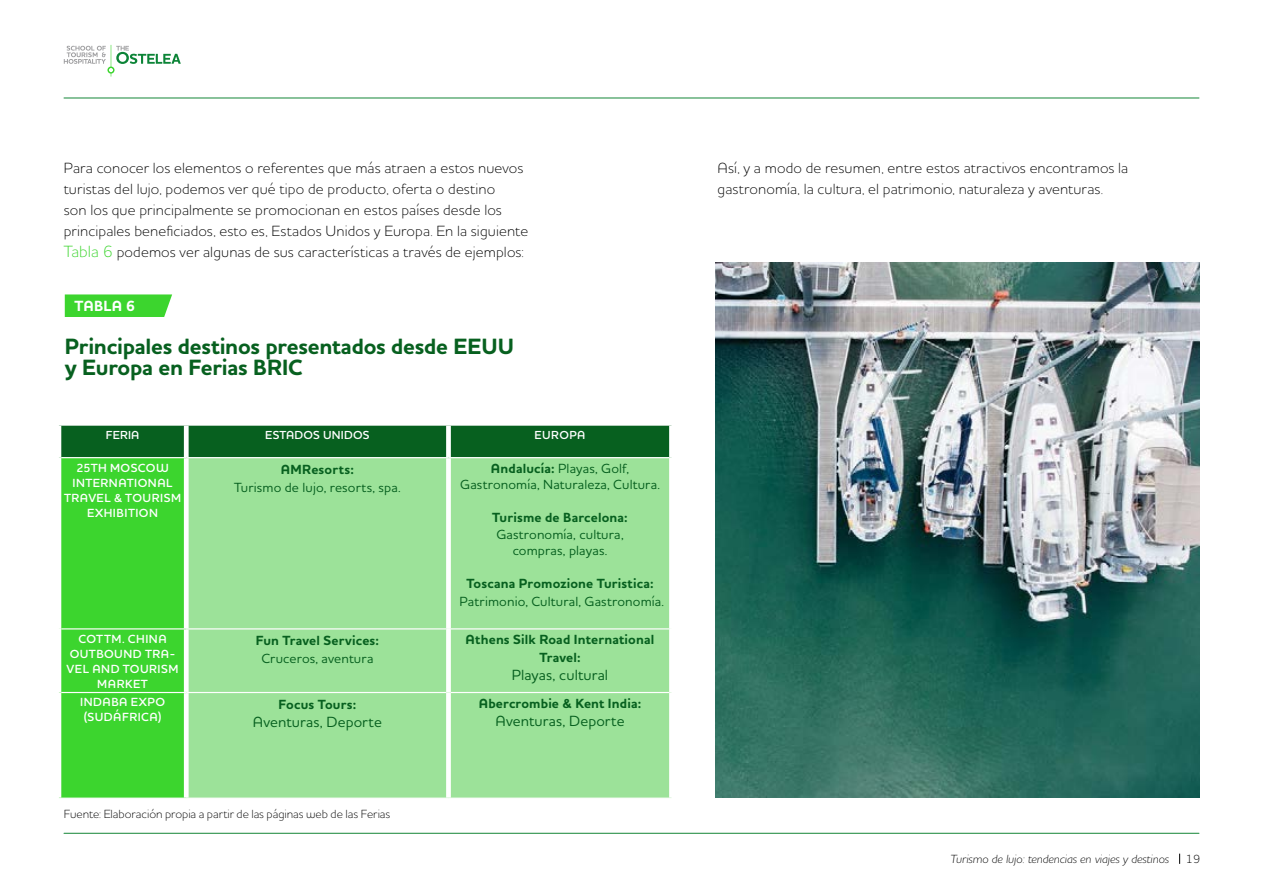
<style>
.page{position:relative;width:1263px;height:893px;background:#fff}
.page>*{position:absolute;margin:0;border:0;box-sizing:border-box;transform-origin:0 0}
.t1{font:700 22.5px/21px "Houschka Pro";letter-spacing:-.01em;color:#07601f}
.t2{font:300 15px/21px "Houschka Pro";letter-spacing:.01em;color:#000}
.t3{font:500 15px "Houschka Pro";letter-spacing:.005em;color:#07601f}
.t4{font:700 15px "Houschka Pro";color:#fff}
.t5{font:500 13.5px/16.5px "Houschka Pro";letter-spacing:.01em;color:#07601f;text-align:center}
.t6{font:700 13.5px/18px "Houschka Pro";letter-spacing:.01em;color:#07601f;text-align:center}
.t7{font:600 12px/15px "Houschka Pro";letter-spacing:.04em;color:#fff}
.t8{font:300 12px "Houschka Pro";letter-spacing:-.005em;color:#000}
.t9{font:italic 300 12px "Houschka Pro";color:#000}
.t10{font:600 11.85px "Houschka Pro";letter-spacing:.015em;color:#fff}
.s1{font-size:16.5px;color:#3cd52e}
.s2{font-weight:700}
</style>
<div class="page">
<hr style="left:64px;top:98px;width:1135px;height:1px;background:#148637">
<svg style="left:64px;top:45px;width:117px;height:32px"></svg>
<hr style="left:64px;top:833px;width:1135px;height:1px;background:#148637">
<svg style="left:61px;top:426px;width:608px;height:372px;background:#2cb12a"></svg>
<div style="left:189px;top:458px;width:480px;height:340px;background:#9ce299"></div>
<hr style="left:186px;top:628px;width:260px;height:1px;background:#fff">
<hr style="left:451px;top:628px;width:218px;height:1px;background:#fff">
<hr style="left:186px;top:692px;width:260px;height:1px;background:#fff">
<hr style="left:451px;top:692px;width:218px;height:1px;background:#fff">
<div style="left:446px;top:458px;width:5px;height:171px;background:#fff"></div>
<div style="left:446px;top:629px;width:5px;height:63px;background:#fff"></div>
<div style="left:446px;top:692px;width:5px;height:106px;background:#fff"></div>
<div style="left:184px;top:426px;width:5px;height:31px;background:#fff"></div>
<hr style="left:186px;top:457px;width:262px;height:1px;background:#fff">
<div style="left:446px;top:426px;width:5px;height:31px;background:#fff"></div>
<hr style="left:448px;top:457px;width:221px;height:1px;background:#fff">
<hr style="left:61px;top:457px;width:125px;height:1px;background:#fff">
<div style="left:184px;top:458px;width:5px;height:170px;background:#fff"></div>
<div style="left:184px;top:629px;width:5px;height:63px;background:#fff"></div>
<div style="left:184px;top:693px;width:5px;height:105px;background:#fff"></div>
<hr style="left:61px;top:628px;width:125px;height:1px;background:#fff">
<hr style="left:61px;top:692px;width:125px;height:1px;background:#fff">
<svg style="left:65px;top:294px;width:107px;height:23px;background:#46d739"></svg>
<img style="left:715px;top:262px;width:484px;height:536px">
<p class="t2" style="left:64px;top:157px;width:466px">Para conocer los elementos o referentes que más atraen a estos nuevos turistas del lujo, podemos ver qué tipo de producto, oferta o destino<br>son los que principalmente se promocionan en estos países desde los principales beneficiados, esto es, Estados Unidos y Europa. En la siguiente <span class="s1">Tabla 6</span> podemos ver algunas de sus características a través de ejemplos:</p>
<p class="t2" style="left:718px;top:157px;width:412px">Así, y a modo de resumen, entre estos atractivos encontramos la gastronomía, la cultura, el patrimonio, naturaleza y aventuras.</p>
<p class="t4" style="left:75px;top:296px;width:62px">TABLA 6</p>
<h1 class="t1" style="left:65px;top:337px;width:404px">Principales destinos presentados desde EEUU y Europa en Ferias BRIC</h1>
<p class="t10" style="left:106px;top:428px;width:35px">FERIA</p>
<p class="t10" style="left:265px;top:428px;width:106px">ESTADOS UNIDOS</p>
<p class="t10" style="left:534px;top:428px;width:52px">EUROPA</p>
<p class="t7" style="left:76px;top:460px;width:54px">25TH MOSCO</p>
<p class="t7" style="left:156px;top:460px;width:14px">W</p>
<p class="t7" style="left:72px;top:475px;width:13px">INTERNATIONAL</p>
<p class="t7" style="left:64px;top:490px;width:78px">TRAVEL &amp; TOURISM</p>
<p class="t7" style="left:87px;top:505px;width:25px">EXHIBITION</p>
<p class="t5" style="left:460px;top:459px;width:201px"><span class="s2">Andalucía:</span> Playas, Golf,<br>Gastronomía, Naturaleza, Cultura.</p>
<p class="t6" style="left:492px;top:509px;width:137px">Turisme de Barcelona:</p>
<p class="t5" style="left:496px;top:525px;width:129px">Gastronomía, cultura, compras, playas.</p>
<p class="t6" style="left:466px;top:575px;width:189px">Toscana Promozione Turistica:</p>
<p class="t5" style="left:459px;top:593px;width:206px">Patrimonio, Cultural, Gastronomía.</p>
<p class="t6" style="left:281px;top:460px;width:11px">AMR</p>
<p class="t6" style="left:311px;top:460px;width:44px">esorts:</p>
<p class="t5" style="left:234px;top:479px;width:168px">Turismo de lujo, resorts, spa.</p>
<p class="t7" style="left:70px;top:631px;width:75px;text-indent:9px">COTTM. CHINA<br>OUTBOUND</p>
<p class="t7" style="left:145px;top:646px;width:32px">TRA -</p>
<p class="t7" style="left:67px;top:661px;width:36px">VEL AND</p>
<p class="t7" style="left:123px;top:661px;width:16px">TOURISM</p>
<p class="t7" style="left:97px;top:676px;width:20px">MARKET</p>
<p class="t7" style="left:80px;top:695px;width:14px">INDABA</p>
<p class="t7" style="left:131px;top:695px;width:26px">EXPO</p>
<p class="t7" style="left:84px;top:710px;width:47px">(SUDÁFRICA</p>
<p class="t7" style="left:158px;top:710px;width:5px">)</p>
<p class="t6" style="left:256px;top:632px;width:125px">Fun Travel Services:</p>
<p class="t5" style="left:261px;top:650px;width:114px">Cruceros, aventura</p>
<p class="t6" style="left:279px;top:695px;width:79px">Focus Tours:</p>
<p class="t3" style="left:253px;top:712px;width:131px">Aventuras, Deporte</p>
<p class="t8" style="left:64px;top:807px;width:328px">Fuente: Elaboración propia a partir de las páginas web de las Ferias</p>
<p class="t6" style="left:466px;top:631px;width:190px">Athens Silk Road International<br>Travel:</p>
<p class="t3" style="left:512px;top:665px;width:98px">Playas, cultural</p>
<p class="t6" style="left:479px;top:694px;width:164px">Abercrombie &amp; Kent India:</p>
<p class="t3" style="left:495px;top:711px;width:131px">Aventuras, Deporte</p>
<p class="t9" style="left:950px;top:851px;width:220px">Turismo de lujo: tendencias en viajes y destinos</p>
<p class="t8" style="left:1186px;top:851px;width:16px">19</p>
</div>
